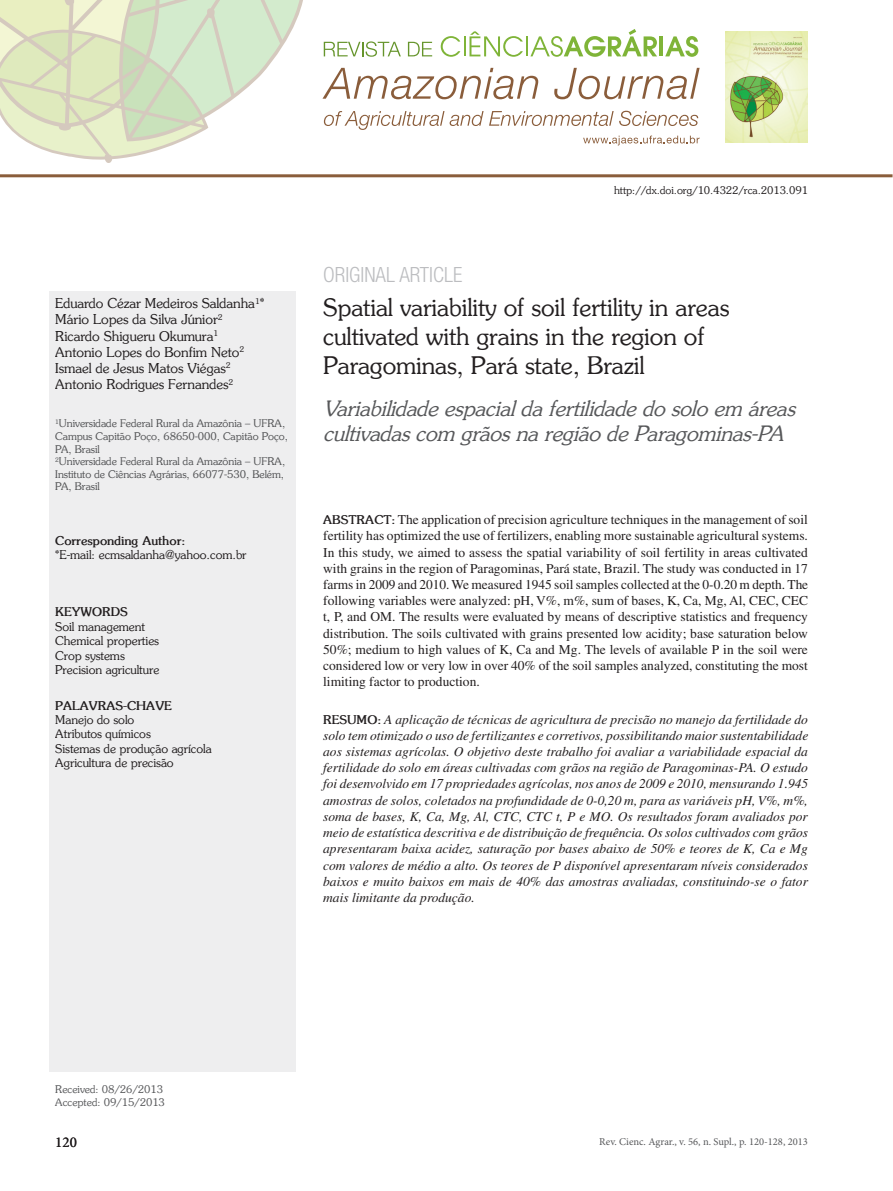
<style>
.page{position:relative;width:893px;height:1191px;background:#fff}
.page>*{position:absolute;margin:0;border:0;box-sizing:border-box;transform-origin:0 0}
.Título___1o_idioma{font:24px/28.8px "Souvenir";color:#231f20}
.Título___2o_idioma{font:italic 21px/25.2px "Souvenir";color:#57585a}
.t1{font:300 condensed 21px "Helvetica Neue";color:#bcbdc0}
.Numeração{font:15px "Minion Pro";color:#231f20}
.Abstract{font:italic 13.5px/16.2px "Times";color:#231f20;text-align:justify}
.Resumo{font:13.5px/16.2px "Times";color:#231f20;text-align:justify}
.t2{font:13.5px/16.2px "Souvenir";color:#231f20}
.t3{font:12px/14.4px "Souvenir";color:#231f20}
.t4{font:700 12px "Souvenir";color:#231f20}
.Recebido___Aceito{font:10.5px/12.6px "Souvenir";color:#57585a}
.Rodapé{font:10.5px "Minion Pro";color:#57585a}
.t5{font:10.5px "Souvenir";color:#231f20}
.s1{font-family:"Souvenir";font-weight:700;font-size:12px}
.s2{font-family:"Souvenir";font-weight:700;font-style:normal;font-size:12px}
</style>
<div class="page">
<div style="left:49px;top:291px;width:247px;height:780px;background:#eeeeef"></div>
<svg style="left:0;top:0;width:303px;height:163px"></svg>
<hr style="left:0;top:174px;width:892px;height:3px;background:#8a5d3b">
<svg style="left:324px;top:41px;width:77px;height:16px"></svg>
<svg style="left:408px;top:42px;width:24px;height:14px"></svg>
<svg style="left:441px;top:36px;width:19px;height:21px"></svg>
<hr style="left:464px;top:36px;width:2px;height:20px;background:#7fb438">
<svg style="left:469px;top:31px;width:54px;height:26px"></svg>
<hr style="left:526px;top:36px;width:2px;height:20px;background:#7fb438">
<svg style="left:530px;top:29px;width:127px;height:28px"></svg>
<hr style="left:659px;top:36px;width:4px;height:20px;background:#7fb438">
<svg style="left:665px;top:36px;width:33px;height:21px"></svg>
<svg style="left:322px;top:68px;width:216px;height:31px"></svg>
<svg style="left:554px;top:68px;width:146px;height:31px"></svg>
<svg style="left:324px;top:111px;width:120px;height:19px"></svg>
<svg style="left:450px;top:111px;width:248px;height:15px"></svg>
<svg style="left:583px;top:136px;width:117px;height:9px"></svg>
<img style="left:725px;top:32px;width:83px;height:110px">
<p class="t2" style="left:55px;top:295px;width:211px">Eduardo Cézar Medeiros Saldanha<sup>1</sup>*<br>Mário Lopes da Silva Júnior<sup>2<br></sup>Ricardo Shigueru Okumura<sup>1<br></sup>Antonio Lopes do Bonfim Neto<sup>2<br></sup>Ismael de Jesus Matos Viégas<sup>2<br></sup>Antonio Rodrigues Fernandes<sup>2</sup></p>
<p class="Recebido___Aceito" style="left:55px;top:417px;width:234px"><sup>1</sup>Universidade Federal Rural da Amazônia – UFRA, Campus Capitão Poço, 68650-000, Capitão Poço, PA, Brasil<br><sup>2</sup>Universidade Federal Rural da Amazônia – UFRA, Instituto de Ciências Agrárias, 66077-530, Belém, PA, Brasil</p>
<p class="t4" style="left:55px;top:533px;width:132px">Corresponding Author:</p>
<p class="t3" style="left:55px;top:547px;width:193px">*E-mail: ecmsaldanha@yahoo.com.br</p>
<p class="t4" style="left:55px;top:604px;width:74px">KEYWORDS</p>
<p class="t3" style="left:55px;top:619px;width:106px">Soil management<br>Chemical properties<br>Crop systems<br>Precision agriculture</p>
<p class="t4" style="left:55px;top:698px;width:118px">PALAVRAS-CHAVE</p>
<p class="t3" style="left:55px;top:712px;width:158px">Manejo do solo<br>Atributos químicos<br>Sistemas de produção agrícola<br>Agricultura de precisão</p>
<h2 class="t1" style="left:323px;top:262px;width:141px">ORIGINAL ARTICLE</h2>
<p class="t5" style="left:614px;top:184px;width:195px">http://dx.doi.org/10.4322/rca.2013.091</p>
<p class="Título___1o_idioma" style="left:323px;top:292px;width:408px">Spatial variability of soil fertility in areas cultivated with grains in the region of<br>Paragominas, Pará state, Brazil</p>
<p class="Título___2o_idioma" style="left:323px;top:395px;width:473px">Variabilidade espacial da fertilidade do solo em áreas cultivadas com grãos na região de Paragominas-PA</p>
<p class="Resumo" style="left:323px;top:511px;width:487px"><span class="s1">ABSTRACT:</span> The application of precision agriculture techniques in the management of soil fertility has optimized the use of fertilizers, enabling more sustainable agricultural systems.<br>In this study, we aimed to assess the spatial variability of soil fertility in areas cultivated with grains in the region of Paragominas, Pará state, Brazil. The study was conducted in 17 farms in 2009 and 2010. We measured 1945 soil samples collected at the 0-0.20 m depth. The following variables were analyzed: pH, V%, m%, sum of bases, K, Ca, Mg, Al, CEC, CEC t, P, and OM. The results were evaluated by means of descriptive statistics and frequency distribution. The soils cultivated with grains presented low acidity; base saturation below 50%; medium to high values of K, Ca and Mg. The levels of available P in the soil were considered low or very low in over 40% of the soil samples analyzed, constituting the most limiting factor to production.</p>
<p class="Abstract" style="left:323px;top:711px;width:487px"><span class="s2">RESUMO:</span> A aplicação de técnicas de agricultura de precisão no manejo da fertilidade do solo tem otimizado o uso de fertilizantes e corretivos, possibilitando maior sustentabilidade aos sistemas agrícolas. O objetivo deste trabalho foi avaliar a variabilidade espacial da fertilidade do solo em áreas cultivadas com grãos na região de Paragominas-PA. O estudo foi desenvolvido em 17 propriedades agrícolas, nos anos de 2009 e 2010, mensurando 1.945 amostras de solos, coletados na profundidade de 0-0,20 m, para as variáveis pH, V%, m%, soma de bases, K, Ca, Mg, Al, CTC, CTC t, P e MO. Os resultados foram avaliados por meio de estatística descritiva e de distribuição de frequência. Os solos cultivados com grãos apresentaram baixa acidez, saturação por bases abaixo de 50% e teores de K, Ca e Mg com valores de médio a alto. Os teores de P disponível apresentaram níveis considerados baixos e muito baixos em mais de 40% das amostras avaliadas, constituindo-se o fator mais limitante da produção.</p>
<p class="Recebido___Aceito" style="left:55px;top:1083px;width:111px">Received: 08/26/2013<br>Accepted: 09/15/2013</p>
<p class="Numeração" style="left:55px;top:1131px;width:23px">120</p>
<p class="Rodapé" style="left:599px;top:1135px;width:210px">Rev. Cienc. Agrar., v. 56, n. Supl., p. 120-128, 2013</p>
</div>
